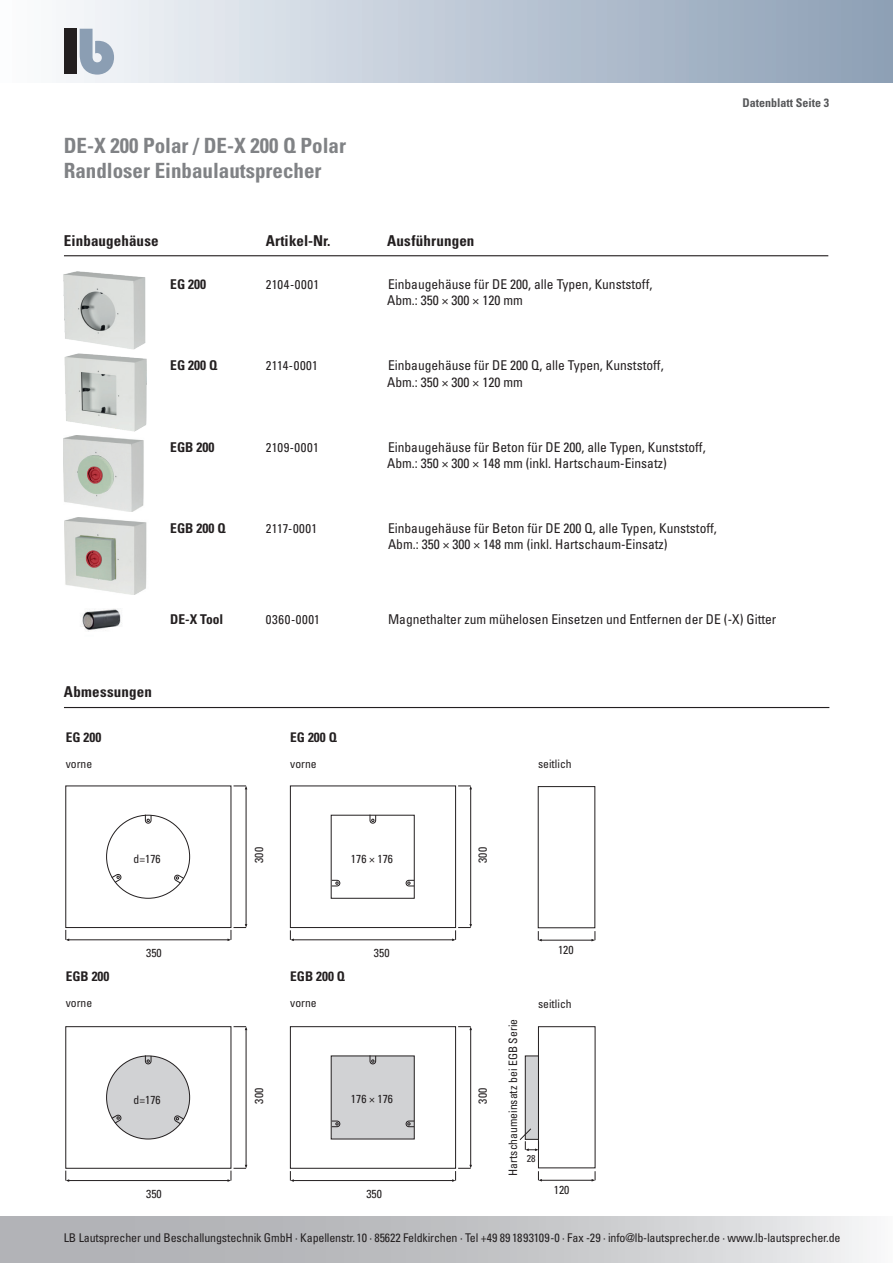
<style>
.page{position:relative;width:893px;height:1263px;background:#fff}
.page>*{position:absolute;margin:0;border:0;box-sizing:border-box;transform-origin:0 0}
.t1{font:700 condensed 21px/25.2px "Univers";color:#808285}
.t2{font:700 condensed 15px "Univers";letter-spacing:.01em;color:#231f20}
.t3{font:condensed 13.5px/16.2px "Univers";color:#231f20}
.t4{font:700 condensed 13.5px "Univers";color:#231f20}
.t5{font:700 condensed 13.35px "Univers LT Std";color:#231f20}
.t6{font:condensed 12.75px "Univers";letter-spacing:.035em;color:#231f20}
.t7{font:condensed 12px "Univers";letter-spacing:-.01em;color:#231f20}
.t8{font:700 condensed 12px "Univers";color:#57585a}
.t9{font:condensed 11.7px "Univers Com 57";color:#231f20}
.t10{font:condensed 10.05px "Univers Com 57";color:#231f20}
</style>
<div class="page">
<div style="left:0;top:0;width:893px;height:83px;background:linear-gradient(to right,#fafcfd,#8b9eb5)"></div>
<div style="left:64px;top:29px;width:13px;height:45px;background:#231f20"></div>
<svg style="left:80px;top:29px;width:34px;height:46px"></svg>
<svg style="left:0;top:1216px;width:867px;height:47px;background:#c4c5c8"></svg>
<hr style="left:64px;top:255px;width:764px;height:1px;background:#231f20">
<img style="left:63px;top:271px;width:83px;height:79px">
<img style="left:63px;top:353px;width:84px;height:93px">
<img style="left:64px;top:436px;width:83px;height:76px">
<img style="left:65px;top:518px;width:82px;height:77px">
<img style="left:82px;top:609px;width:40px;height:23px">
<hr style="left:64px;top:707px;width:765px;height:1px;background:#231f20">
<hr style="left:540px;top:940px;width:53px;height:1px;background:#231f20">
<svg style="left:538px;top:931px;width:4px;height:10px"></svg>
<svg style="left:591px;top:931px;width:5px;height:10px"></svg>
<hr style="left:67px;top:939px;width:162px;height:1px;background:#231f20">
<svg style="left:66px;top:930px;width:3px;height:11px"></svg>
<svg style="left:228px;top:928px;width:18px;height:13px"></svg>
<svg style="left:111px;top:785px;width:345px;height:143px"></svg>
<hr style="left:292px;top:939px;width:162px;height:1px;background:#231f20">
<svg style="left:290px;top:930px;width:4px;height:11px"></svg>
<hr style="left:470px;top:788px;width:1px;height:138px;background:#231f20">
<svg style="left:452px;top:924px;width:20px;height:17px"></svg>
<svg style="left:458px;top:786px;width:14px;height:3px"></svg>
<div style="left:331px;top:815px;width:84px;height:84px;border:1px solid #231f20"></div>
<svg style="left:331px;top:814px;width:84px;height:73px"></svg>
<div style="left:525px;top:1055px;width:14px;height:85px;background:#d1d2d4;border:1px solid #231f20"></div>
<svg style="left:519px;top:1128px;width:19px;height:23px"></svg>
<div style="left:538px;top:1026px;width:57px;height:142px;border:1px solid #231f20"></div>
<hr style="left:540px;top:1180px;width:53px;height:1px;background:#231f20">
<svg style="left:538px;top:1171px;width:4px;height:10px"></svg>
<svg style="left:592px;top:1171px;width:4px;height:10px"></svg>
<hr style="left:67px;top:1180px;width:162px;height:1px;background:#231f20">
<svg style="left:66px;top:1170px;width:3px;height:12px"></svg>
<svg style="left:228px;top:1170px;width:4px;height:12px"></svg>
<svg style="left:111px;top:1026px;width:345px;height:143px"></svg>
<hr style="left:292px;top:1180px;width:162px;height:1px;background:#231f20">
<svg style="left:290px;top:1171px;width:4px;height:11px"></svg>
<hr style="left:470px;top:1028px;width:1px;height:138px;background:#231f20">
<svg style="left:452px;top:1165px;width:20px;height:17px"></svg>
<svg style="left:458px;top:1026px;width:14px;height:4px"></svg>
<div style="left:331px;top:1055px;width:84px;height:84px;background:#d1d2d4"></div>
<svg style="left:331px;top:1055px;width:84px;height:72px"></svg>
<h1 class="t1" style="left:64px;top:133px;width:284px">DE-X 200 Polar / DE-X 200 Q Polar<br>Randloser Einbaulautsprecher</h1>
<p class="t2" style="left:64px;top:231px;width:96px">Einbaugehäuse</p>
<p class="t2" style="left:266px;top:231px;width:66px">Artikel-Nr.</p>
<p class="t2" style="left:387px;top:231px;width:89px">Ausführungen</p>
<p class="t4" style="left:170px;top:276px;width:37px">EG 200</p>
<p class="t6" style="left:266px;top:276px;width:55px">2104-0001</p>
<p class="t3" style="left:387px;top:276px;width:267px">Einbaugehäuse für DE 200, alle Typen, Kunststoff,<br>Abm.: 350 × 300 × 120 mm</p>
<p class="t4" style="left:170px;top:357px;width:49px">EG 200 Q</p>
<p class="t6" style="left:266px;top:358px;width:53px">2114-0001</p>
<p class="t3" style="left:387px;top:357px;width:278px">Einbaugehäuse für DE 200 Q, alle Typen, Kunststoff,<br>Abm.: 350 × 300 × 120 mm</p>
<p class="t4" style="left:170px;top:439px;width:46px">EGB 200</p>
<p class="t6" style="left:266px;top:439px;width:54px">2109-0001</p>
<p class="t3" style="left:387px;top:439px;width:320px">Einbaugehäuse für Beton für DE 200, alle Typen, Kunststoff,<br>Abm.: 350 × 300 × 148 mm (inkl. Hartschaum-Einsatz)</p>
<p class="t4" style="left:170px;top:520px;width:57px">EGB 200 Q</p>
<p class="t6" style="left:266px;top:520px;width:53px">2117-0001</p>
<p class="t3" style="left:388px;top:520px;width:330px">Einbaugehäuse für Beton für DE 200 Q, alle Typen, Kunststoff,<br>Abm.: 350 × 300 × 148 mm (inkl. Hartschaum-Einsatz)</p>
<p class="t8" style="left:742px;top:96px;width:88px">Datenblatt Seite 3</p>
<p class="t4" style="left:170px;top:611px;width:55px">DE-X Tool</p>
<p class="t6" style="left:266px;top:612px;width:56px">0360-0001</p>
<p class="t3" style="left:388px;top:611px;width:390px">Magnethalter zum mühelosen Einsetzen und Entfernen der DE (-X) Gitter</p>
<p class="t2" style="left:64px;top:682px;width:89px">Abmessungen</p>
<p class="t5" style="left:66px;top:730px;width:37px">EG 200</p>
<p class="t5" style="left:290px;top:730px;width:48px">EG 200 Q</p>
<p class="t9" style="left:66px;top:759px;width:28px">vorne</p>
<p class="t9" style="left:290px;top:759px;width:28px">vorne</p>
<p class="t9" style="left:134px;top:855px;width:29px">d=176</p>
<p class="t9" style="left:351px;top:854px;width:44px">176 × 176</p>
<p class="t9" style="left:478px;top:863px;width:17px;rotate:-90deg">300</p>
<p class="t9" style="left:255px;top:863px;width:17px;rotate:-90deg">300</p>
<p class="t9" style="left:538px;top:759px;width:35px">seitlich</p>
<p class="t9" style="left:146px;top:949px;width:17px">350</p>
<p class="t5" style="left:66px;top:969px;width:45px">EGB 200</p>
<p class="t5" style="left:290px;top:969px;width:56px">EGB 200 Q</p>
<p class="t9" style="left:66px;top:998px;width:28px">vorne</p>
<p class="t9" style="left:290px;top:998px;width:28px">vorne</p>
<p class="t9" style="left:374px;top:949px;width:17px">350</p>
<p class="t9" style="left:134px;top:1095px;width:29px">d=176</p>
<p class="t9" style="left:351px;top:1095px;width:44px">176 × 176</p>
<p class="t9" style="left:478px;top:1103px;width:17px;rotate:-90deg">300</p>
<p class="t9" style="left:255px;top:1103px;width:17px;rotate:-90deg">300</p>
<p class="t9" style="left:146px;top:1189px;width:17px">350</p>
<p class="t9" style="left:366px;top:1189px;width:17px">350</p>
<p class="t9" style="left:558px;top:945px;width:17px">120</p>
<p class="t9" style="left:509px;top:1176px;width:158px;rotate:-90deg">Hartschaumeinsatz bei EGB Serie</p>
<p class="t9" style="left:538px;top:999px;width:35px">seitlich</p>
<p class="t10" style="left:527px;top:1154px;width:10px">28</p>
<p class="t9" style="left:554px;top:1185px;width:17px">120</p>
<p class="t7" style="left:64px;top:1230px;width:768px">lb Lautsprecher und Beschallungstechnik GmbH · Steinerstr. 15 K · 81369 München · Tel +49 89 1893109-0 · Fax -29 · info@lb-lautsprecher.de · www.lb-lautsprecher.de</p>
<p class="t7" style="left:64px;top:1230px;width:778px">LB Lautsprecher und Beschallungstechnik GmbH · Kapellenstr. 10 · 85622 Feldkirchen · Tel +49 89 1893109-0 · Fax -29 · info@lb-lautsprecher.de · www.lb-lautsprecher.de</p>
</div>
